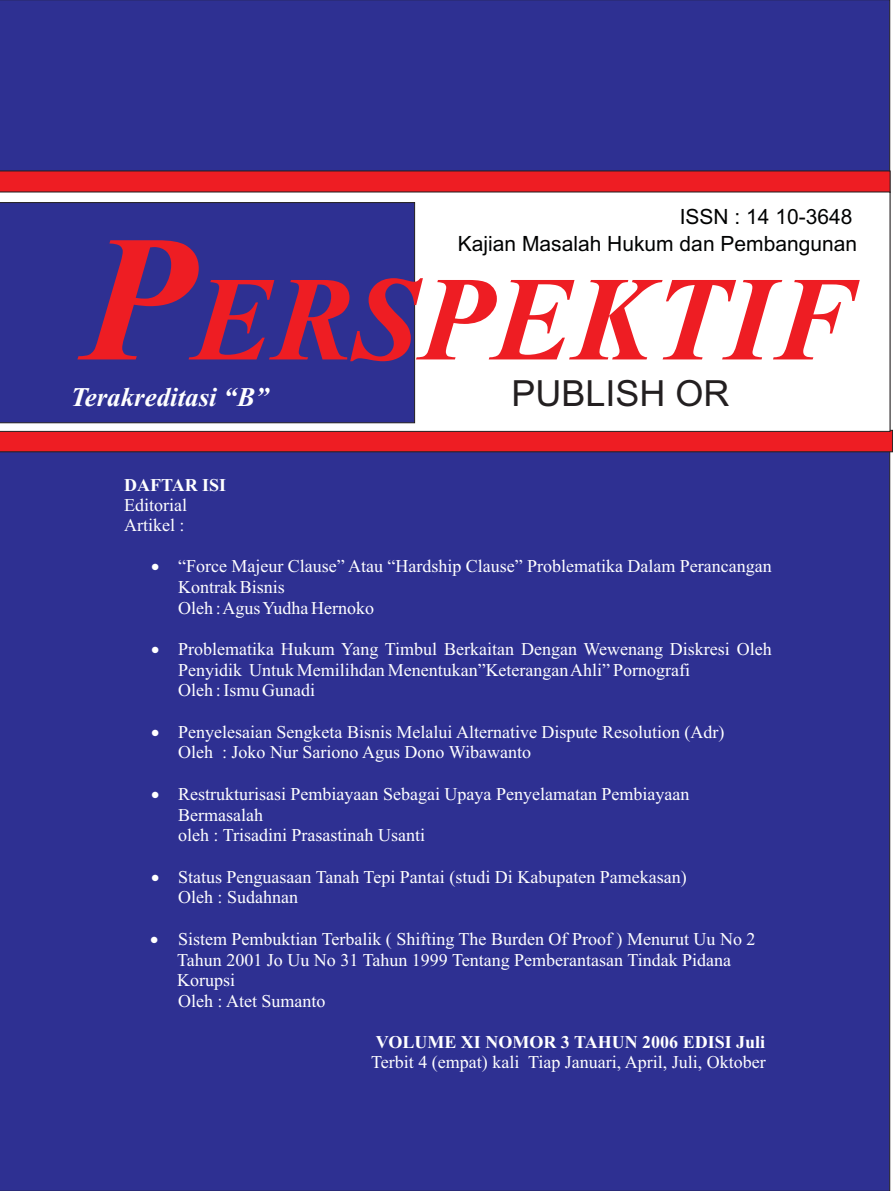
<style>
.page{position:relative;width:893px;height:1191px;background:#fff}
.page>*{position:absolute;margin:0;border:0;box-sizing:border-box;transform-origin:0 0}
.t1{font:italic 700 120px "Times New Roman";color:#ee1d23}
.t2{font:36px "Arial";color:#231f20}
.t3{font:italic 700 27px "Times New Roman";color:#fff}
.t4{font:21px/27px "Arial";color:#010202;text-align:right}
.t5{font:18px/20.7px "Times New Roman";color:#fff}
.t6{font:700 18px "Times New Roman";color:#fff}
.s1{font-size:180px}
</style>
<div class="page">
<div style="left:0;top:0;width:890px;height:1191px;background:#2e3092"></div>
<svg style="left:0;top:171px;width:890px;height:21px;background:#e41d22"></svg>
<div style="left:0;top:430px;width:893px;height:22px;background:#ee1d23"></div>
<svg style="left:0;top:192px;width:890px;height:240px"></svg>
<div style="left:0;top:202px;width:415px;height:221px;background:#2e3092"></div>
<p class="t4" style="left:458px;top:205px;width:401px">ISSN : 14 10-3648<br>Kajian Masalah Hukum dan Pembangunan</p>
<h1 class="t1" style="left:83px;top:278px;width:772px"><span class="s1">P</span>ERSPEKTIF</h1>
<h3 class="t3" style="left:71px;top:387px;width:199px">Terakreditasi “B”</h3>
<h2 class="t2" style="left:512px;top:380px;width:220px">PUBLISH OR</h2>
<p class="t6" style="left:124px;top:478px;width:104px">DAFTAR ISI</p>
<p class="t5" style="left:124px;top:496px;width:64px;line-height:20px">Editorial<br>Artikel :</p>
<p class="t5" style="left:178px;top:557px;width:595px;text-indent:-27px">•“Force Majeur Clause” Atau “Hardship Clause” Problematika Dalam Perancangan<br>Kontrak Bisnis<br>Oleh : Agus Yudha Hernoko</p>
<p class="t5" style="left:178px;top:640px;width:595px;text-indent:-27px">•Problematika Hukum Yang Timbul Berkaitan Dengan Wewenang Diskresi Oleh<br>Penyidik Untuk Memilihdan Menentukan”Keterangan Ahli” Pornografi<br>Oleh : Ismu Gunadi</p>
<p class="t5" style="left:178px;top:723px;width:548px;text-indent:-27px">•Penyelesaian Sengketa Bisnis Melalui Alternative Dispute Resolution (Adr)<br>Oleh : Joko Nur Sariono Agus Dono Wibawanto</p>
<p class="t5" style="left:178px;top:785px;width:513px;text-indent:-27px">•Restrukturisasi Pembiayaan Sebagai Upaya Penyelamatan Pembiayaan<br>Bermasalah<br>oleh : Trisadini Prasastinah Usanti</p>
<p class="t5" style="left:178px;top:868px;width:510px;text-indent:-27px">•Status Penguasaan Tanah Tepi Pantai (studi Di Kabupaten Pamekasan)<br>Oleh : Sudahnan</p>
<p class="t5" style="left:177px;top:930px;width:580px;text-indent:-27px">•Sistem Pembuktian Terbalik ( Shifting The Burden Of Proof ) Menurut Uu No 2<br>Tahun 2001 Jo Uu No 31 Tahun 1999 Tentang Pemberantasan Tindak Pidana Korupsi<br>Oleh : Atet Sumanto</p>
<p class="t6" style="left:376px;top:1035px;width:391px">VOLUME XI NOMOR 3 TAHUN 2006 EDISI Juli</p>
<p class="t5" style="left:371px;top:1053px;width:396px">Terbit 4 (empat) kali Tiap Januari, April, Juli, Oktober</p>
</div>
